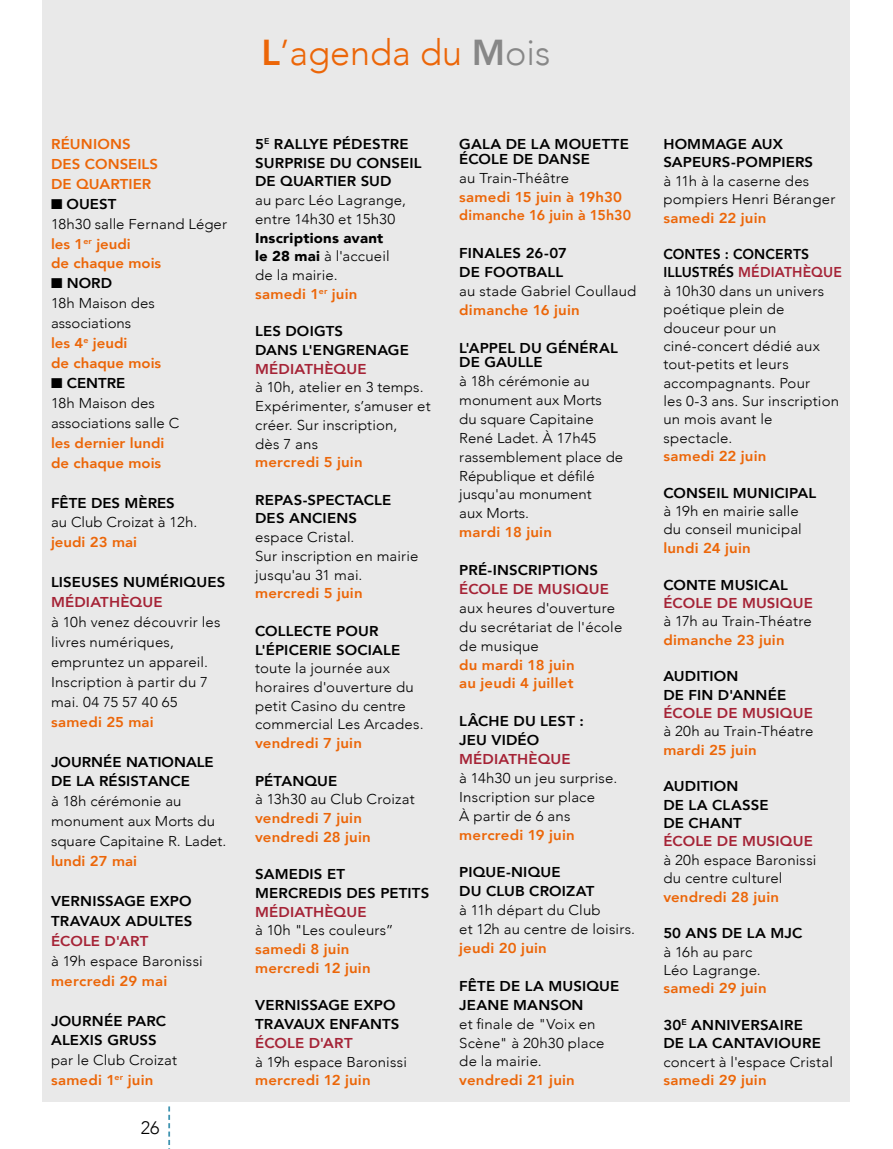
<style>
.page{position:relative;width:893px;height:1149px;background:#fff}
.page>*{position:absolute;margin:0;border:0;box-sizing:border-box;transform-origin:0 0}
.t1{font:300 36px "Avenir";color:#ec6608}
.t2{font:300 18px "Avenir";color:#000}
.t3{font:300 14.25px/20px "Avenir";letter-spacing:.01em;color:#000;scale:1.05 1}
.t4{font:800 14.25px/18.8px "Avenir";letter-spacing:.01em;color:#000;scale:1.05 1}
.t5{font:800 14.25px/20px "Avenir";letter-spacing:.015em;color:#ec6608;scale:1.05 1}
.t6{font:800 14.25px "Avenir";letter-spacing:.01em;color:#a52336;scale:1.05 1}
.t7{font:900 14.25px/18.8px "Avenir";letter-spacing:.015em;color:#000;scale:1.05 1}
.s1{font-weight:800}
.s2{font-weight:800;color:#ec6608}
.s3{font-weight:800;color:#878787}
.s4{color:#878787}
.s5{font-weight:300}
.s6{font-weight:800;color:#a52336}
</style>
<div class="page">
<svg style="left:168px;top:1106px;width:2px;height:39px"></svg>
<div style="left:43px;top:0;width:807px;height:1101px;background:#e9e9e9"></div>
<p class="t5" style="left:51px;top:134px;width:103px">RÉUNIONS<br>DES CONSEILS<br>DE QUARTIER</p>
<p class="t3" style="left:51px;top:194px;width:169px">■ <span class="s1">OUEST<br></span>18h30 salle Fernand Léger <span class="s2">les 1</span><sup>er</sup> <span class="s2">jeudi<br>de chaque mois</span></p>
<p class="t3" style="left:51px;top:273px;width:107px">■ <span class="s1">NORD<br></span>18h Maison des associations<br><span class="s2">les 4</span><sup>e</sup> <span class="s2">jeudi<br>de chaque mois</span></p>
<p class="t3" style="left:51px;top:373px;width:124px">■ <span class="s1">CENTRE<br></span>18h Maison des associations salle C</p>
<p class="t5" style="left:51px;top:433px;width:109px">les dernier lundi de chaque mois</p>
<p class="t4" style="left:51px;top:493px;width:119px">FÊTE DES MÈRES</p>
<p class="t3" style="left:51px;top:512px;width:141px">au Club Croizat à 12h.</p>
<p class="t5" style="left:51px;top:532px;width:84px">jeudi 23 mai</p>
<p class="t4" style="left:51px;top:572px;width:168px">LISEUSES NUMÉRIQUES</p>
<p class="t6" style="left:51px;top:591px;width:108px">MÉDIATHÈQUE</p>
<p class="t3" style="left:51px;top:612px;width:163px">à 10h venez découvrir les livres numériques, empruntez un appareil.<br>Inscription à partir du 7 mai. 04 75 57 40 65</p>
<p class="t5" style="left:51px;top:711px;width:99px">samedi 25 mai</p>
<p class="t4" style="left:51px;top:751px;width:156px;line-height:20px">JOURNÉE NATIONALE<br>DE LA RÉSISTANCE</p>
<p class="t3" style="left:51px;top:791px;width:169px">à 18h cérémonie au monument aux Morts du square Capitaine R. Ladet.</p>
<p class="t5" style="left:51px;top:851px;width:84px">lundi 27 mai</p>
<p class="t4" style="left:51px;top:890px;width:136px;line-height:20px">VERNISSAGE EXPO<br>TRAVAUX ADULTES</p>
<p class="t6" style="left:51px;top:929px;width:94px">ÉCOLE D'ART</p>
<p class="t3" style="left:51px;top:950px;width:146px">à 19h espace Baronissi</p>
<p class="t5" style="left:51px;top:970px;width:112px">mercredi 29 mai</p>
<p class="t4" style="left:51px;top:1010px;width:111px;line-height:20px">JOURNÉE PARC<br>ALEXIS GRUSS</p>
<p class="t3" style="left:51px;top:1050px;width:122px">par le Club Croizat <span class="s2">samedi 1</span><sup>er</sup> <span class="s2">juin</span></p>
<p class="t2" style="left:141px;top:1116px;width:20px">26</p>
<h1 class="t1" style="left:261px;top:32px;width:290px"><span class="s1">L</span>’agenda du <span class="s3">M</span><span class="s4">ois</span></h1>
<p class="t4" style="left:255px;top:135px;width:160px">5<sup>E</sup> RALLYE PÉDESTRE<br>SURPRISE DU CONSEIL<br>DE QUARTIER SUD</p>
<p class="t3" style="left:255px;top:191px;width:145px;line-height:18.8px">au parc Léo Lagrange, entre 14h30 et 15h30</p>
<p class="t7" style="left:255px;top:228px;width:130px">Inscriptions avant le 28 mai <span class="s5">à l'accueil de la mairie. </span><span class="s2">samedi 1</span><sup>er</sup> <span class="s2">juin</span></p>
<p class="t4" style="left:255px;top:322px;width:148px">LES DOIGTS<br>DANS L'ENGRENAGE</p>
<p class="t6" style="left:255px;top:357px;width:108px">MÉDIATHÈQUE</p>
<p class="t3" style="left:255px;top:378px;width:169px;line-height:18.8px">à 10h, atelier en 3 temps.<br>Expérimenter, s’amuser et créer. Sur inscription,<br>dès 7 ans</p>
<p class="t5" style="left:255px;top:452px;width:104px">mercredi 5 juin</p>
<p class="t4" style="left:255px;top:490px;width:131px">REPAS-SPECTACLE<br>DES ANCIENS</p>
<p class="t3" style="left:255px;top:527px;width:157px;line-height:18.8px">espace Cristal.<br>Sur inscription en mairie jusqu'au 31 mai.</p>
<p class="t5" style="left:255px;top:583px;width:104px">mercredi 5 juin</p>
<p class="t4" style="left:255px;top:621px;width:140px">COLLECTE POUR<br>L'ÉPICERIE SOCIALE</p>
<p class="t3" style="left:255px;top:658px;width:162px;line-height:18.8px">toute la journée aux horaires d'ouverture du petit Casino du centre commercial Les Arcades.</p>
<p class="t5" style="left:255px;top:733px;width:103px">vendredi 7 juin</p>
<p class="t4" style="left:255px;top:771px;width:80px">PÉTANQUE</p>
<p class="t3" style="left:255px;top:789px;width:153px">à 13h30 au Club Croizat</p>
<p class="t5" style="left:255px;top:808px;width:112px;line-height:18.8px">vendredi 7 juin vendredi 28 juin</p>
<p class="t4" style="left:255px;top:864px;width:167px">SAMEDIS ET<br>MERCREDIS DES PETITS</p>
<p class="t6" style="left:255px;top:900px;width:108px">MÉDIATHÈQUE</p>
<p class="t3" style="left:255px;top:920px;width:133px">à 10h "Les couleurs”</p>
<p class="t5" style="left:255px;top:939px;width:112px;line-height:18.8px">samedi 8 juin mercredi 12 juin</p>
<p class="t4" style="left:255px;top:995px;width:139px">VERNISSAGE EXPO<br>TRAVAUX ENFANTS</p>
<p class="t6" style="left:255px;top:1031px;width:94px">ÉCOLE D'ART</p>
<p class="t3" style="left:255px;top:1051px;width:146px">à 19h espace Baronissi</p>
<p class="t5" style="left:255px;top:1069px;width:112px">mercredi 12 juin</p>
<p class="t4" style="left:459px;top:137px;width:163px;line-height:14.5px">GALA DE LA MOUETTE<br>ÉCOLE DE DANSE</p>
<p class="t3" style="left:459px;top:168px;width:106px">au Train-Théâtre</p>
<p class="t5" style="left:459px;top:187px;width:165px;line-height:18.8px">samedi 15 juin à 19h30 dimanche 16 juin à 15h30</p>
<p class="t4" style="left:459px;top:243px;width:104px">FINALES 26-07<br>DE FOOTBALL</p>
<p class="t3" style="left:459px;top:281px;width:170px">au stade Gabriel Coullaud</p>
<p class="t5" style="left:459px;top:300px;width:116px">dimanche 16 juin</p>
<p class="t4" style="left:459px;top:340px;width:153px;line-height:14.5px">L'APPEL DU GÉNÉRAL<br>DE GAULLE</p>
<p class="t3" style="left:459px;top:371px;width:158px;line-height:18.9px">à 18h cérémonie au monument aux Morts<br>du square Capitaine<br>René Ladet. À 17h45 rassemblement place de<br>République et défilé jusqu'au monument<br>aux Morts.</p>
<p class="t5" style="left:459px;top:522px;width:90px">mardi 18 juin</p>
<p class="t4" style="left:459px;top:560px;width:134px">PRÉ-INSCRIPTIONS</p>
<p class="t6" style="left:459px;top:577px;width:144px">ÉCOLE DE MUSIQUE</p>
<p class="t3" style="left:459px;top:598px;width:157px;line-height:18.9px">aux heures d'ouverture du secrétariat de l'école de musique</p>
<p class="t5" style="left:459px;top:655px;width:111px;line-height:18.9px">du mardi 18 juin au jeudi 4 juillet</p>
<p class="t4" style="left:459px;top:711px;width:120px">LÂCHE DU LEST :<br>JEU VIDÉO</p>
<p class="t6" style="left:459px;top:747px;width:108px">MÉDIATHÈQUE</p>
<p class="t3" style="left:459px;top:768px;width:152px;line-height:18.9px">à 14h30 un jeu surprise.<br>Inscription sur place<br>À partir de 6 ans</p>
<p class="t5" style="left:459px;top:824px;width:111px">mercredi 19 juin</p>
<p class="t4" style="left:459px;top:862px;width:130px">PIQUE-NIQUE<br>DU CLUB CROIZAT</p>
<p class="t3" style="left:459px;top:900px;width:169px;line-height:18.9px">à 11h départ du Club<br>et 12h au centre de loisirs.</p>
<p class="t5" style="left:459px;top:937px;width:85px">jeudi 20 juin</p>
<p class="t4" style="left:459px;top:976px;width:154px">FÊTE DE LA MUSIQUE<br>JEANE MANSON</p>
<p class="t3" style="left:459px;top:1013px;width:140px;line-height:18.9px">et finale de "Voix en<br>Scène" à 20h30 place de la mairie.</p>
<p class="t5" style="left:459px;top:1069px;width:112px">vendredi 21 juin</p>
<p class="t4" style="left:663px;top:135px;width:144px;line-height:18.3px">HOMMAGE AUX<br>SAPEURS-POMPIERS</p>
<p class="t3" style="left:663px;top:172px;width:165px;line-height:18.3px">à 11h à la caserne des pompiers Henri Béranger</p>
<p class="t5" style="left:663px;top:207px;width:100px">samedi 22 juin</p>
<p class="t3" style="left:663px;top:245px;width:172px;line-height:18.3px"><span class="s1">CONTES : CONCERTS<br>ILLUSTRÉS</span> <span class="s6">MÉDIATHÈQUE </span>à 10h30 dans un univers poétique plein de douceur pour un ciné-concert dédié aux tout-petits et leurs accompagnants. Pour<br>les 0-3 ans. Sur inscription un mois avant le spectacle.</p>
<p class="t5" style="left:663px;top:446px;width:100px">samedi 22 juin</p>
<p class="t4" style="left:663px;top:483px;width:147px">CONSEIL MUNICIPAL</p>
<p class="t3" style="left:663px;top:502px;width:133px;line-height:18.3px">à 19h en mairie salle du conseil municipal</p>
<p class="t5" style="left:663px;top:537px;width:85px">lundi 24 juin</p>
<p class="t4" style="left:663px;top:575px;width:120px">CONTE MUSICAL</p>
<p class="t6" style="left:663px;top:591px;width:144px">ÉCOLE DE MUSIQUE</p>
<p class="t3" style="left:663px;top:611px;width:143px">à 17h au Train-Théatre</p>
<p class="t5" style="left:663px;top:629px;width:117px">dimanche 23 juin</p>
<p class="t4" style="left:663px;top:667px;width:119px;line-height:18.3px">AUDITION<br>DE FIN D'ANNÉE</p>
<p class="t6" style="left:663px;top:701px;width:144px">ÉCOLE DE MUSIQUE</p>
<p class="t3" style="left:663px;top:721px;width:144px">à 20h au Train-Théatre</p>
<p class="t5" style="left:663px;top:739px;width:90px">mardi 25 juin</p>
<p class="t4" style="left:663px;top:777px;width:102px;line-height:18.3px">AUDITION<br>DE LA CLASSE<br>DE CHANT</p>
<p class="t6" style="left:663px;top:830px;width:144px">ÉCOLE DE MUSIQUE</p>
<p class="t3" style="left:663px;top:850px;width:147px;line-height:18.3px">à 20h espace Baronissi du centre culturel</p>
<p class="t5" style="left:663px;top:886px;width:112px">vendredi 28 juin</p>
<p class="t4" style="left:663px;top:923px;width:134px">50 ANS DE LA MJC</p>
<p class="t3" style="left:663px;top:942px;width:94px;line-height:18.3px">à 16h au parc<br>Léo Lagrange.</p>
<p class="t5" style="left:663px;top:978px;width:100px">samedi 29 juin</p>
<p class="t4" style="left:663px;top:1015px;width:152px;line-height:18.3px">30<sup>E</sup> ANNIVERSAIRE<br>DE LA CANTAVIOURE</p>
<p class="t3" style="left:663px;top:1051px;width:163px">concert à l'espace Cristal</p>
<p class="t5" style="left:663px;top:1069px;width:100px">samedi 29 juin</p>
</div>
